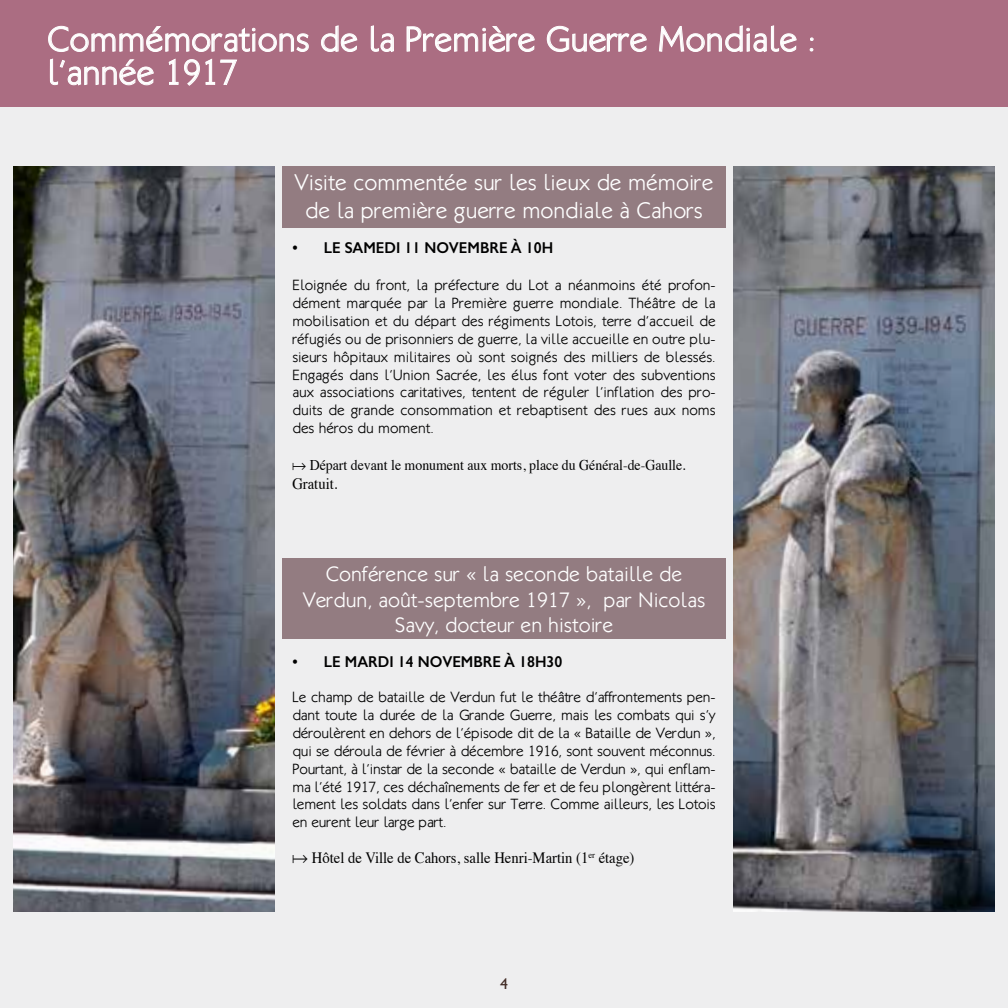
<style>
.page{position:relative;width:1008px;height:1008px;background:#fff}
.page>*{position:absolute;margin:0;border:0;box-sizing:border-box;transform-origin:0 0}
.t1{font:300 35px/33.2px "Klill";color:#fff}
.t2{font:300 22.75px/27.3px "Klill";color:#fff;text-align:center}
.t3{font:300 21px/25.2px "Klill";color:#fff;text-align:center}
.t4{font:15.75px "Times";color:#000;scale:.93 1}
.t5{font:600 15.75px "Gill Sans";color:#000;scale:.95 1}
.t6{font:15.75px "Gill Sans";color:#412b25}
.t7{font:300 14.88px/17.8px "Klill";letter-spacing:-.005em;color:#000;text-align:justify}
.t8{font:14.88px "Times";color:#000;scale:.93 1}
.s1{font-family:"MT Extra";font-size:14px}
.s2{font-family:"MT Extra"}
</style>
<div class="page">
<hr style="left:1007px;top:5px;width:1px;height:1002px;background:#eeeeef">
<div style="left:0;top:0;width:1007px;height:1007px;background:#eeeeef"></div>
<div style="left:0;top:0;width:1007px;height:107px;background:#ab6d82"></div>
<svg style="left:48px;top:26px;width:260px;height:26px"></svg>
<svg style="left:321px;top:25px;width:36px;height:27px"></svg>
<svg style="left:371px;top:25px;width:22px;height:27px"></svg>
<svg style="left:406px;top:26px;width:128px;height:26px"></svg>
<svg style="left:546px;top:26px;width:100px;height:26px"></svg>
<svg style="left:659px;top:25px;width:137px;height:27px"></svg>
<svg style="left:809px;top:37px;width:4px;height:14px"></svg>
<svg style="left:50px;top:59px;width:104px;height:26px"></svg>
<svg style="left:169px;top:59px;width:9px;height:26px"></svg>
<svg style="left:184px;top:59px;width:53px;height:27px"></svg>
<div style="left:282px;top:166px;width:443px;height:61px;background:#937c81"></div>
<div style="left:282px;top:558px;width:443px;height:81px;background:#937c81"></div>
<img style="left:14px;top:166px;width:260px;height:744px">
<img style="left:733px;top:166px;width:260px;height:744px">
<h1 class="t1" style="left:47px;top:22px;width:769px">Commémorations de la Première Guerre Mondiale : l’année 1917</h1>
<h2 class="t2" style="left:294px;top:169px;width:420px">Visite commentée sur les lieux de mémoire de la première guerre mondiale à Cahors</h2>
<p class="t5" style="left:292px;top:238px;width:276px">• LE SAMEDI 11 NOVEMBRE À 10H</p>
<p class="t7" style="left:292px;top:276px;width:424px">Eloignée du front, la préfecture du Lot a néanmoins été profon&shy;dément marquée par la Première guerre mondiale. Théâtre de la mobilisation et du départ des régiments Lotois, terre d’accueil de réfugiés ou de prisonniers de guerre, la ville accueille en outre plu&shy;sieurs hôpitaux militaires où sont soignés des milliers de blessés.<br>Engagés dans l’Union Sacrée, les élus font voter des subventions aux associations caritatives, tentent de réguler l’inflation des pro&shy;duits de grande consommation et rebaptisent des rues aux noms des héros du moment.</p>
<p class="t8" style="left:292px;top:451px;width:424px"><span class="s1">a</span> Départ devant le monument aux morts, place du Général-de-Gaulle.</p>
<p class="t4" style="left:292px;top:468px;width:50px">Gratuit.</p>
<h3 class="t3" style="left:302px;top:561px;width:404px">Conférence sur « la seconde bataille de<br>Verdun, août-septembre 1917 », par Nicolas<br>Savy, docteur en histoire</h3>
<p class="t5" style="left:292px;top:652px;width:286px">• LE MARDI 14 NOVEMBRE À 18H30</p>
<p class="t7" style="left:292px;top:687px;width:424px">Le champ de bataille de Verdun fut le théâtre d’affrontements pen&shy;dant toute la durée de la Grande Guerre, mais les combats qui s’y déroulèrent en dehors de l’épisode dit de la « Bataille de Verdun », qui se déroula de février à décembre 1916, sont souvent méconnus.<br>Pourtant, à l’instar de la seconde « bataille de Verdun », qui enflam&shy;ma l’été 1917, ces déchaînements de fer et de feu plongèrent littéra&shy;lement les soldats dans l’enfer sur Terre. Comme ailleurs, les Lotois en eurent leur large part.</p>
<p class="t4" style="left:292px;top:842px;width:369px"><span class="s2">a</span> Hôtel de Ville de Cahors, salle Henri-Martin (1<sup>er</sup> étage)</p>
<p class="t6" style="left:500px;top:974px;width:9px">4</p>
</div>
